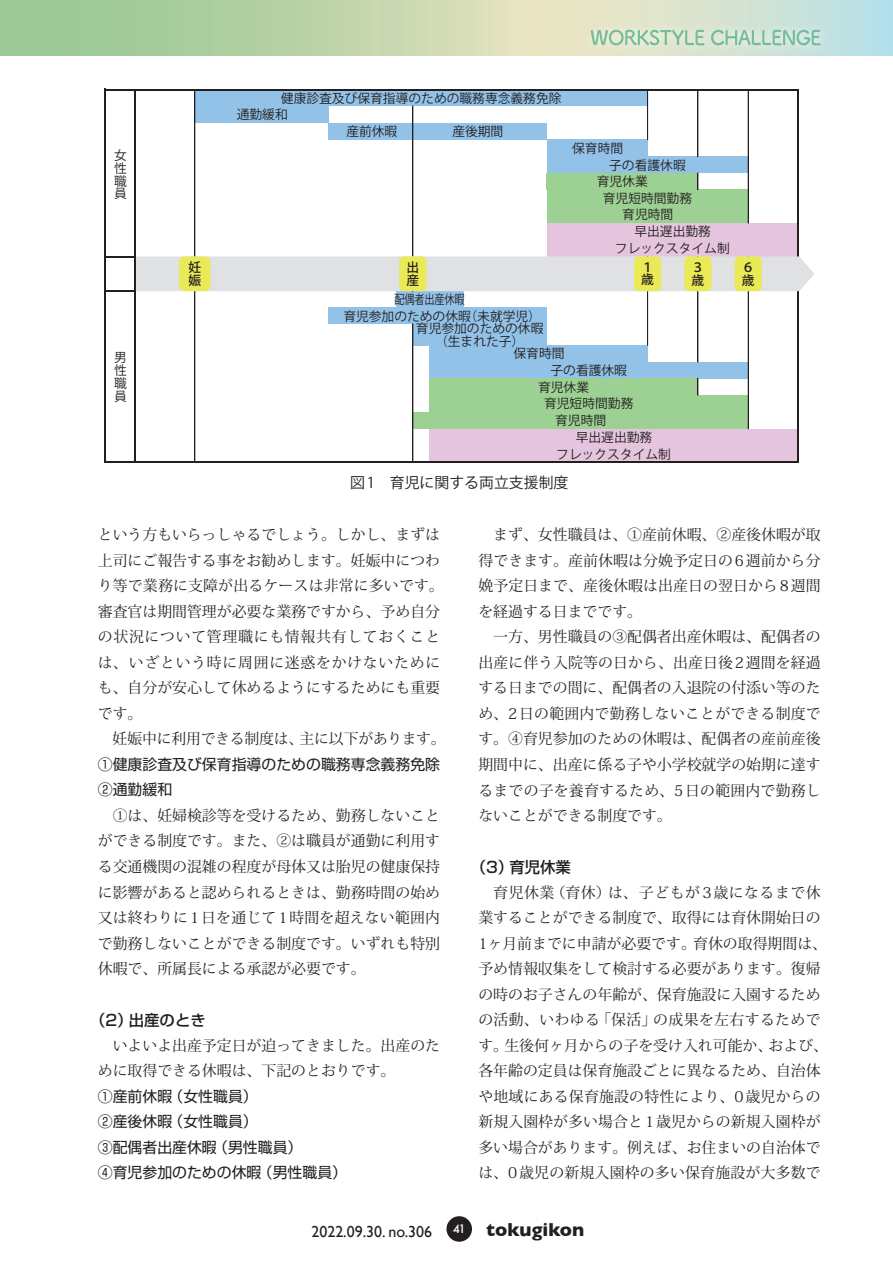
<style>
.page{position:relative;width:893px;height:1263px;background:#fff}
.page>*{position:absolute;margin:0;border:0;box-sizing:border-box;transform-origin:0 0}
.t1{font:700 19.2px "Gill Sans";color:#231f20}
.t2{font:15.9px "Gill Sans";color:#231f20}
.t3{font:500 15.45px "Shin Go Pro";color:#231f20}
.t4{font:14.85px/25.5px "Koz Min Pro";color:#231f20}
.t5{font:14.85px/25.5px "Shin Go Pro";color:#231f20}
.t6{font:14.85px "Koz Go Pro";color:#231f20}
.t7{font:12.75px/12.8px "Koz Go Pro";color:#231f20;text-align:justify}
.t8{font:500 12.75px/12.8px "Koz Go Pro";color:#231f20}
.t9{font:12.75px "Koz Go Pro";letter-spacing:-.02em;color:#231f20;scale:.8 1}
.s1{font-family:"Futura PT";font-weight:500;font-size:12.75px;color:#fff}
</style>
<div class="page">
<div style="left:446px;top:1216px;width:26px;height:26px;background:#231f20;border-radius:50%"></div>
<svg style="left:0;top:0;width:893px;height:55px;background:#bfd6b3"></svg>
<div style="left:195px;top:90px;width:453px;height:16px;background:#93c2e8"></div>
<div style="left:195px;top:106px;width:134px;height:17px;background:#93c2e8"></div>
<div style="left:329px;top:123px;width:218px;height:17px;background:#93c2e8"></div>
<div style="left:547px;top:139px;width:101px;height:17px;background:#93c2e8"></div>
<div style="left:547px;top:156px;width:201px;height:17px;background:#93c2e8"></div>
<div style="left:547px;top:173px;width:151px;height:17px;background:#9dd193"></div>
<div style="left:547px;top:189px;width:201px;height:17px;background:#9dd193"></div>
<div style="left:547px;top:206px;width:201px;height:17px;background:#9dd193"></div>
<div style="left:547px;top:223px;width:252px;height:17px;background:#e5c5dd"></div>
<div style="left:547px;top:240px;width:252px;height:17px;background:#e5c5dd"></div>
<div style="left:396px;top:291px;width:67px;height:17px;background:#93c2e8"></div>
<div style="left:329px;top:307px;width:218px;height:17px;background:#93c2e8"></div>
<div style="left:413px;top:324px;width:134px;height:21px;background:#93c2e8"></div>
<div style="left:430px;top:345px;width:218px;height:17px;background:#93c2e8"></div>
<div style="left:430px;top:362px;width:318px;height:17px;background:#93c2e8"></div>
<div style="left:430px;top:379px;width:268px;height:16px;background:#9dd193"></div>
<div style="left:430px;top:395px;width:318px;height:17px;background:#9dd193"></div>
<div style="left:413px;top:412px;width:335px;height:17px;background:#9dd193"></div>
<div style="left:430px;top:429px;width:369px;height:16px;background:#e5c5dd"></div>
<div style="left:430px;top:445px;width:369px;height:17px;background:#e5c5dd"></div>
<hr style="left:698px;top:90px;width:1px;height:66px;background:#231f20">
<hr style="left:647px;top:90px;width:1px;height:50px;background:#231f20">
<svg style="left:698px;top:173px;width:1px;height:17px"></svg>
<hr style="left:748px;top:90px;width:1px;height:133px;background:#231f20">
<hr style="left:413px;top:106px;width:1px;height:185px;background:#231f20">
<hr style="left:698px;top:257px;width:1px;height:105px;background:#231f20">
<hr style="left:104px;top:89px;width:1px;height:374px;background:#231f20">
<hr style="left:134px;top:90px;width:2px;height:373px;background:#231f20">
<hr style="left:195px;top:90px;width:1px;height:371px;background:#231f20">
<hr style="left:647px;top:256px;width:1px;height:89px;background:#231f20">
<svg style="left:698px;top:379px;width:1px;height:16px"></svg>
<hr style="left:748px;top:256px;width:1px;height:173px;background:#231f20">
<hr style="left:798px;top:90px;width:1px;height:373px;background:#231f20">
<hr style="left:413px;top:324px;width:1px;height:137px;background:#231f20">
<hr style="left:105px;top:89px;width:694px;height:1px;background:#231f20">
<hr style="left:105px;top:256px;width:31px;height:1px;background:#231f20">
<hr style="left:105px;top:290px;width:31px;height:2px;background:#231f20">
<hr style="left:105px;top:461px;width:694px;height:2px;background:#231f20">
<div style="left:136px;top:256px;width:678px;height:35px;background:#e0e1e3"></div>
<div style="left:179px;top:256px;width:31px;height:35px;background:#eae956;border-radius:5px"></div>
<div style="left:399px;top:256px;width:27px;height:35px;background:#eae956;border-radius:5px"></div>
<div style="left:634px;top:256px;width:27px;height:35px;background:#eae956;border-radius:5px"></div>
<div style="left:684px;top:256px;width:27px;height:35px;background:#eae956;border-radius:5px"></div>
<div style="left:735px;top:256px;width:27px;height:35px;background:#eae956;border-radius:5px"></div>
<div style="left:581px;top:20px;width:248px;height:35px;background:#fff;opacity:.75"></div>
<svg style="left:591px;top:30px;width:230px;height:15px;background:#b7d8c1"></svg>
<p class="t7" style="left:281px;top:92px;width:282px">健康診査及び保育指導のための職務専念義務免除</p>
<p class="t7" style="left:114px;top:149px;width:14px">女性職員</p>
<p class="t7" style="left:114px;top:352px;width:14px">男性職員</p>
<p class="t7" style="left:237px;top:109px;width:53px">通勤緩和</p>
<p class="t7" style="left:346px;top:125px;width:53px">産前休暇</p>
<p class="t7" style="left:452px;top:125px;width:53px">産後期間</p>
<p class="t7" style="left:572px;top:142px;width:53px">保育時間</p>
<p class="t7" style="left:597px;top:157px;width:90px;line-height:16.6px;text-indent:12px">子の看護休暇育児休業</p>
<p class="t7" style="left:603px;top:192px;width:91px">育児短時間勤務</p>
<p class="t7" style="left:615px;top:223px;width:116px;line-height:16.8px;text-align:center">早出遅出勤務<br>フレックスタイム制</p>
<p class="t7" style="left:622px;top:209px;width:53px">育児時間</p>
<p class="t8" style="left:188px;top:262px;width:14px">妊娠</p>
<p class="t8" style="left:407px;top:262px;width:14px">出産</p>
<p class="t8" style="left:641px;top:261px;width:14px">１歳</p>
<p class="t8" style="left:692px;top:261px;width:14px">３歳</p>
<p class="t8" style="left:742px;top:261px;width:14px">６歳</p>
<p class="t9" style="left:394px;top:291px;width:89px">配偶者出産休暇</p>
<p class="t7" style="left:343px;top:310px;width:199px">育児参加のための休暇（未就学児）</p>
<p class="t7" style="left:416px;top:322px;width:129px">育児参加のための休暇</p>
<p class="t7" style="left:435px;top:335px;width:91px">（生まれた子）</p>
<p class="t7" style="left:513px;top:348px;width:53px">保育時間</p>
<p class="t7" style="left:550px;top:364px;width:78px">子の看護休暇</p>
<p class="t7" style="left:538px;top:381px;width:53px">育児休業</p>
<p class="t7" style="left:544px;top:398px;width:91px">育児短時間勤務</p>
<p class="t7" style="left:555px;top:414px;width:53px">育児時間</p>
<p class="t7" style="left:556px;top:429px;width:116px;line-height:16.8px;text-align:center">早出遅出勤務<br>フレックスタイム制</p>
<p class="t6" style="left:350px;top:473px;width:220px">図 1　育児に関する両立支援制度</p>
<p class="t4" style="left:98px;top:522px;width:349px">という方もいらっしゃるでしょう。しかし、まずは上司にご報告する事をお勧めします。妊娠中につわり等で業務に支障が出るケースは非常に多いです。審査官は期間管理が必要な業務ですから、予め自分の状況について管理職にも情報共有しておくことは、いざという時に周囲に迷惑をかけないためにも、自分が安心して休めるようにするためにも重要です。<br>　妊娠中に利用できる制度は、主に以下があります。</p>
<p class="t5" style="left:98px;top:750px;width:344px">①健康診査及び保育指導のための職務専念義務免除<br>②通勤緩和</p>
<p class="t4" style="left:98px;top:802px;width:344px;text-align:justify">　①は、妊婦検診等を受けるため、勤務しないことができる制度です。また、②は職員が通勤に利用する交通機関の混雑の程度が母体又は胎児の健康保持に影響があると認められるときは、勤務時間の始め又は終わりに1日を通じて1時間を超えない範囲内で勤務しないことができる制度です。いずれも特別休暇で、所属長による承認が必要です。</p>
<p class="t3" style="left:90px;top:1007px;width:117px">（2）出産のとき</p>
<p class="t4" style="left:98px;top:1032px;width:344px">　いよいよ出産予定日が迫ってきました。出産のために取得できる休暇は、下記のとおりです。</p>
<p class="t5" style="left:98px;top:1081px;width:251px">①産前休暇（女性職員）<br>②産後休暇（女性職員）<br>③配偶者出産休暇（男性職員）<br>④育児参加のための休暇（男性職員）</p>
<p class="t4" style="left:478px;top:522px;width:344px">　まず、女性職員は、①産前休暇、②産後休暇が取得できます。産前休暇は分娩予定日の6週前から分娩予定日まで、産後休暇は出産日の翌日から8週間を経過する日までです。<br>　一方、男性職員の③配偶者出産休暇は、配偶者の出産に伴う入院等の日から、出産日後2週間を経過する日までの間に、配偶者の入退院の付添い等のため、2日の範囲内で勤務しないことができる制度です。④育児参加のための休暇は、配偶者の産前産後期間中に、出産に係る子や小学校就学の始期に達するまでの子を養育するため、5日の範囲内で勤務しないことができる制度です。</p>
<p class="t3" style="left:471px;top:854px;width:102px">（3）育児休業</p>
<p class="t4" style="left:478px;top:879px;width:351px">　育児休業（育休）は、子どもが 3歳になるまで休業することができる制度で、取得には育休開始日の<br>1ヶ月前までに申請が必要です。育休の取得期間は、予め情報収集をして検討する必要があります。復帰の時のお子さんの年齢が、保育施設に入園するための活動、いわゆる「保活」の成果を左右するためです。生後何ヶ月からの子を受け入れ可能か、および、各年齢の定員は保育施設ごとに異なるため、自治体や地域にある保育施設の特性により、0歳児からの新規入園枠が多い場合と1歳児からの新規入園枠が多い場合があります。例えば、お住まいの自治体では、0歳児の新規入園枠の多い保育施設が大多数で</p>
<p class="t2" style="left:311px;top:1222px;width:122px">2022.09.30. no.306</p>
<p class="t1" style="left:453px;top:1214px;width:133px"><span class="s1">41</span> tokugikon</p>
</div>
